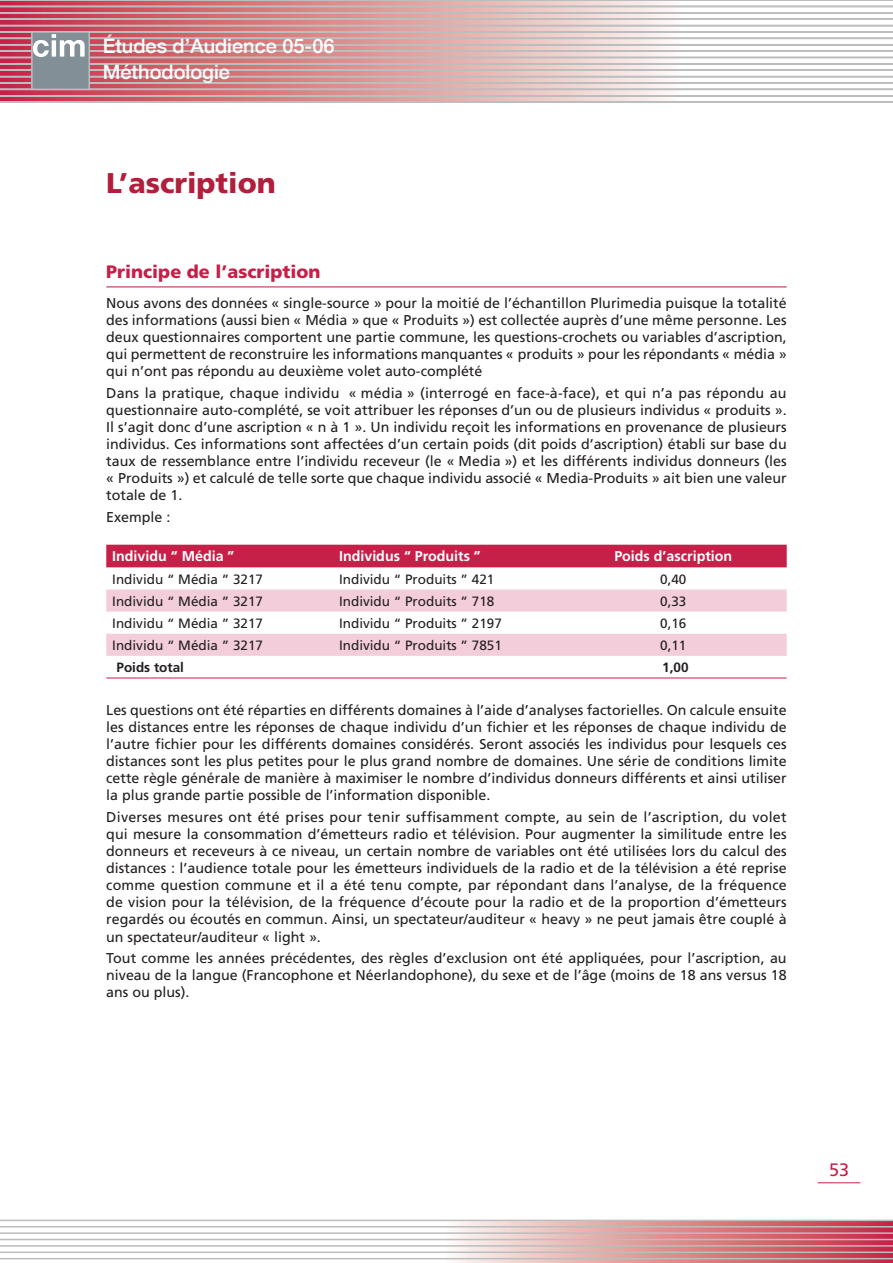
<style>
.page{position:relative;width:893px;height:1263px;background:#fff}
.page>*{position:absolute;margin:0;border:0;box-sizing:border-box;transform-origin:0 0}
.t1{font:900 28.5px "Frutiger";color:#b21e3b}
.t2{font:500 19.95px/25.5px "Helvetica Neue";color:#fff}
.t3{font:900 18px "Frutiger";color:#c61f48}
.t4{font:18px "Frutiger";color:#c61f48}
.t5{font:14.25px/17.1px "Frutiger";color:#231f20;text-align:justify}
.t6{font:700 14.25px "Frutiger";color:#fff}
.t7{font:13.5px "Frutiger";color:#231f20}
.t8{font:700 13.5px "Frutiger";color:#231f20}
</style>
<div class="page">
<svg style="left:0;top:1px;width:680px;height:100px;background:#dc9699"></svg>
<svg style="left:446px;top:1221px;width:447px;height:42px;background:#dc9295"></svg>
<hr style="left:0;top:0;width:893px;height:1px;background:#bbbdbf">
<hr style="left:0;top:6px;width:893px;height:1px;background:#bbbdbf">
<hr style="left:0;top:12px;width:893px;height:2px;background:#bbbdbf">
<hr style="left:0;top:18px;width:893px;height:2px;background:#bbbdbf">
<hr style="left:0;top:25px;width:893px;height:1px;background:#bbbdbf">
<hr style="left:0;top:31px;width:893px;height:2px;background:#bbbdbf">
<hr style="left:0;top:38px;width:893px;height:1px;background:#bbbdbf">
<hr style="left:0;top:44px;width:893px;height:1px;background:#bbbdbf">
<hr style="left:0;top:50px;width:893px;height:2px;background:#bbbdbf">
<hr style="left:0;top:57px;width:893px;height:1px;background:#bbbdbf">
<hr style="left:0;top:63px;width:893px;height:2px;background:#bbbdbf">
<hr style="left:0;top:69px;width:893px;height:2px;background:#bbbdbf">
<hr style="left:0;top:76px;width:893px;height:1px;background:#bbbdbf">
<hr style="left:0;top:82px;width:893px;height:2px;background:#bbbdbf">
<hr style="left:0;top:89px;width:893px;height:1px;background:#bbbdbf">
<hr style="left:0;top:95px;width:893px;height:2px;background:#bbbdbf">
<hr style="left:0;top:101px;width:893px;height:2px;background:#bbbdbf">
<hr style="left:0;top:1220px;width:893px;height:1px;background:#bbbdbf">
<hr style="left:0;top:1226px;width:893px;height:2px;background:#bbbdbf">
<hr style="left:0;top:1232px;width:893px;height:2px;background:#bbbdbf">
<hr style="left:0;top:1239px;width:893px;height:1px;background:#bbbdbf">
<hr style="left:0;top:1245px;width:893px;height:2px;background:#bbbdbf">
<hr style="left:0;top:1252px;width:893px;height:1px;background:#bbbdbf">
<hr style="left:0;top:1258px;width:893px;height:1px;background:#bbbdbf">
<div style="left:32px;top:32px;width:57px;height:57px;background:#828f97"></div>
<svg style="left:34px;top:34px;width:51px;height:23px"></svg>
<div style="left:31px;top:31px;width:59px;height:59px;border:2px solid #bbbdbf"></div>
<hr style="left:818px;top:1183px;width:42px;height:1px;background:#c61f48">
<hr style="left:106px;top:287px;width:681px;height:1px;background:#b21e3b">
<div style="left:106px;top:545px;width:681px;height:22px;background:#c61f48"></div>
<svg style="left:106px;top:590px;width:681px;height:66px"></svg>
<hr style="left:106px;top:678px;width:454px;height:1px;background:#c61f48">
<hr style="left:560px;top:678px;width:227px;height:1px;background:#c61f48">
<h2 class="t2" style="left:103px;top:35px;width:233px">Études d’Audience 05-06<br>Méthodologie</h2>
<h1 class="t1" style="left:106px;top:171px;width:171px">L’ascription</h1>
<p class="t3" style="left:106px;top:265px;width:216px">Principe de l’ascription</p>
<p class="t5" style="left:106px;top:296px;width:682px">Nous avons des données « single-source » pour la moitié de l’échantillon Plurimedia puisque la totalité des informations (aussi bien « Média » que « Produits ») est collectée auprès d’une même personne. Les deux questionnaires comportent une partie commune, les questions-crochets ou variables d’ascription, qui permettent de reconstruire les informations manquantes « produits » pour les répondants « média » qui n’ont pas répondu au deuxième volet auto-complété</p>
<p class="t5" style="left:106px;top:385px;width:682px">Dans la pratique, chaque individu « média » (interrogé en face-à-face), et qui n’a pas répondu au questionnaire auto-complété, se voit attribuer les réponses d’un ou de plusieurs individus « produits ».<br>Il s’agit donc d’une ascription « n à 1 ». Un individu reçoit les informations en provenance de plusieurs individus. Ces informations sont affectées d’un certain poids (dit poids d’ascription) établi sur base du taux de ressemblance entre l’individu receveur (le « Media ») et les différents individus donneurs (les « Produits ») et calculé de telle sorte que chaque individu associé « Media-Produits » ait bien une valeur totale de 1.</p>
<p class="t5" style="left:106px;top:509px;width:66px">Exemple :</p>
<p class="t6" style="left:112px;top:551px;width:124px">Individu “ Média ”</p>
<p class="t6" style="left:339px;top:551px;width:143px">Individus “ Produits ”</p>
<p class="t6" style="left:614px;top:551px;width:119px">Poids d’ascription</p>
<p class="t7" style="left:112px;top:573px;width:152px">Individu “ Média ” 3217</p>
<p class="t7" style="left:339px;top:573px;width:157px">Individu “ Produits ” 421</p>
<p class="t7" style="left:660px;top:573px;width:28px">0,40</p>
<p class="t7" style="left:112px;top:596px;width:152px">Individu “ Média ” 3217</p>
<p class="t7" style="left:339px;top:596px;width:157px">Individu “ Produits ” 718</p>
<p class="t7" style="left:660px;top:596px;width:28px">0,33</p>
<p class="t7" style="left:112px;top:618px;width:152px">Individu “ Média ” 3217</p>
<p class="t7" style="left:339px;top:618px;width:164px">Individu “ Produits ” 2197</p>
<p class="t7" style="left:660px;top:618px;width:28px">0,16</p>
<p class="t7" style="left:112px;top:640px;width:152px">Individu “ Média ” 3217</p>
<p class="t7" style="left:339px;top:640px;width:164px">Individu “ Produits ” 7851</p>
<p class="t7" style="left:660px;top:640px;width:28px">0,11</p>
<p class="t8" style="left:117px;top:662px;width:69px">Poids total</p>
<p class="t8" style="left:662px;top:662px;width:28px">1,00</p>
<p class="t5" style="left:106px;top:703px;width:682px">Les questions ont été réparties en différents domaines à l’aide d’analyses factorielles. On calcule ensuite les distances entre les réponses de chaque individu d’un fichier et les réponses de chaque individu de l’autre fichier pour les différents domaines considérés. Seront associés les individus pour lesquels ces distances sont les plus petites pour le plus grand nombre de domaines. Une série de conditions limite cette règle générale de manière à maximiser le nombre d’individus donneurs différents et ainsi utiliser la plus grande partie possible de l’information disponible.</p>
<p class="t5" style="left:106px;top:809px;width:682px">Diverses mesures ont été prises pour tenir suffisamment compte, au sein de l’ascription, du volet qui mesure la consommation d’émetteurs radio et télévision. Pour augmenter la similitude entre les donneurs et receveurs à ce niveau, un certain nombre de variables ont été utilisées lors du calcul des distances : l’audience totale pour les émetteurs individuels de la radio et de la télévision a été reprise comme question commune et il a été tenu compte, par répondant dans l’analyse, de la fréquence de vision pour la télévision, de la fréquence d’écoute pour la radio et de la proportion d’émetteurs regardés ou écoutés en commun. Ainsi, un spectateur/auditeur « heavy » ne peut jamais être couplé à un spectateur/auditeur « light ».</p>
<p class="t5" style="left:106px;top:950px;width:682px">Tout comme les années précédentes, des règles d’exclusion ont été appliquées, pour l’ascription, au niveau de la langue (Francophone et Néerlandophone), du sexe et de l’âge (moins de 18 ans versus 18 ans ou plus).</p>
<p class="t4" style="left:829px;top:1163px;width:22px">53</p>
</div>
